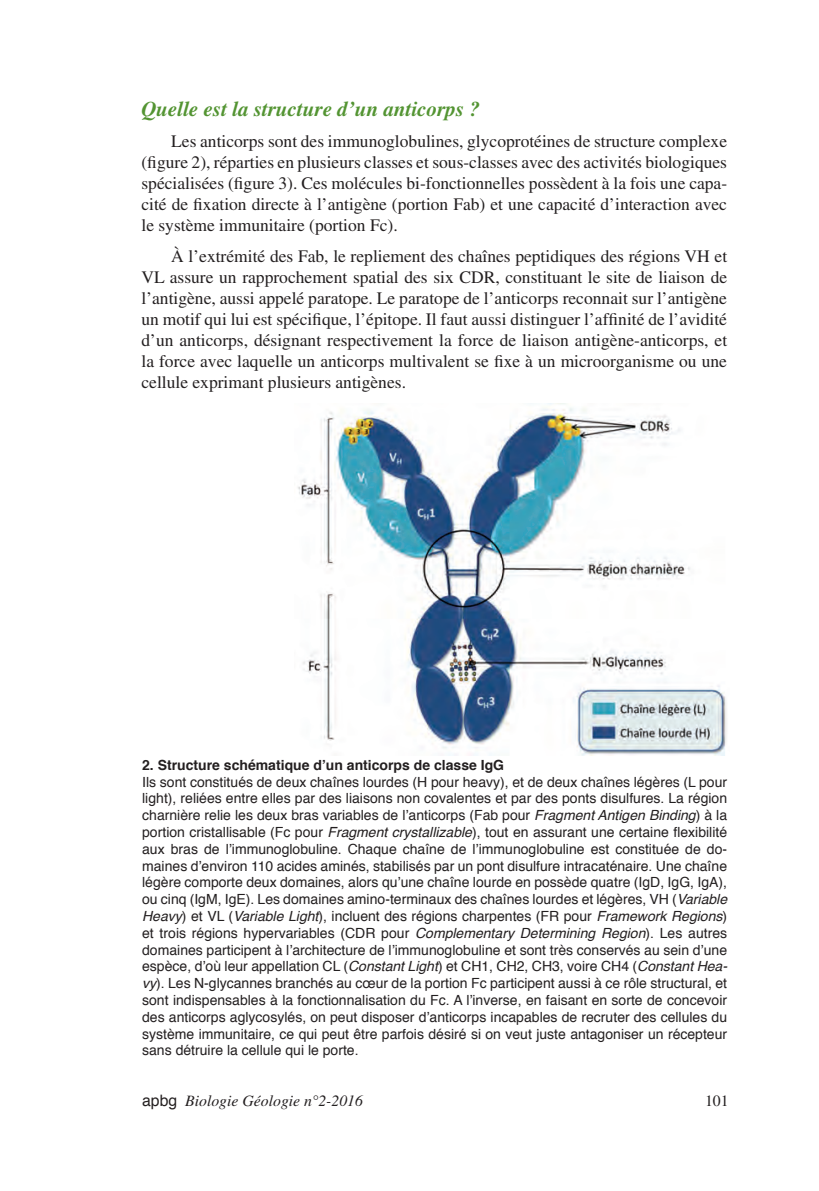
<style>
.page{position:relative;width:819px;height:1191px;background:#fff}
.page>*{position:absolute;margin:0;border:0;box-sizing:border-box;transform-origin:0 0}
.t1{font:italic 700 21px "Times";color:#539432}
.t2{font:17.5px/21px "Times";color:#231f20;text-align:justify}
.t3{font:italic 15.75px "Times";color:#231f20}
.t4{font:15.75px "Times";color:#231f20}
.t5{font:14px/16.8px "Helvetica";color:#231f20;text-align:justify}
.t6{font:700 14px "Helvetica";color:#231f20}
.s1{font-style:italic}
.s2{font-family:"Helvetica";font-style:normal}
</style>
<div class="page">
<img style="left:298px;top:404px;width:429px;height:351px">
<h1 class="t1" style="left:141px;top:96px;width:340px">Quelle est la structure d’un anticorps ?</h1>
<p class="t2" style="left:141px;top:130px;width:587px;text-indent:30px">Les anticorps sont des immunoglobulines, glycoprotéines de structure complexe (figure 2), réparties en plusieurs classes et sous-classes avec des activités biologiques spécialisées (figure 3). Ces molécules bi-fonctionnelles possèdent à la fois une capa&shy;cité de fixation directe à l’antigène (portion Fab) et une capacité d’interaction avec le système immunitaire (portion Fc).</p>
<p class="t2" style="left:141px;top:246px;width:587px;text-indent:30px">À l’extrémité des Fab, le repliement des chaînes peptidiques des régions VH et VL assure un rapprochement spatial des six CDR, constituant le site de liaison de l’antigène, aussi appelé paratope. Le paratope de l’anticorps reconnait sur l’antigène un motif qui lui est spécifique, l’épitope. Il faut aussi distinguer l’affinité de l’avidité d’un anticorps, désignant respectivement la force de liaison antigène-anticorps, et la force avec laquelle un anticorps multivalent se fixe à un microorganisme ou une cellule exprimant plusieurs antigènes.</p>
<p class="t6" style="left:142px;top:753px;width:363px">2. Structure schématique d’un anticorps de classe IgG</p>
<p class="t5" style="left:142px;top:773px;width:586px">Ils sont constitués de deux chaînes lourdes (H pour heavy), et de deux chaînes légères (L pour light), reliées entre elles par des liaisons non covalentes et par des ponts disulfures. La région charnière relie les deux bras variables de l’anticorps (Fab pour <span class="s1">Fragment Antigen Binding</span>) à la portion cristallisable (Fc pour <span class="s1">Fragment crystallizable</span>), tout en assurant une certaine flexibilité aux bras de l’immunoglobuline. Chaque chaîne de l’immunoglobuline est constituée de do&shy;maines d’environ 110 acides aminés, stabilisés par un pont disulfure intracaténaire. Une chaîne légère comporte deux domaines, alors qu’une chaîne lourde en possède quatre (IgD, IgG, IgA), ou cinq (IgM, IgE). Les domaines amino-terminaux des chaînes lourdes et légères, VH (<span class="s1">Variable Heavy</span>) et VL (<span class="s1">Variable Light</span>), incluent des régions charpentes (FR pour <span class="s1">Framework Regions</span>) et trois régions hypervariables (CDR pour <span class="s1">Complementary Determining Region</span>). Les autres domaines participent à l’architecture de l’immunoglobuline et sont très conservés au sein d’une espèce, d’où leur appellation CL (<span class="s1">Constant Light</span>) et CH1, CH2, CH3, voire CH4 (<span class="s1">Constant Hea&shy;vy</span>). Les N-glycannes branchés au cœur de la portion Fc participent aussi à ce rôle structural, et sont indispensables à la fonctionnalisation du Fc. A l’inverse, en faisant en sorte de concevoir des anticorps aglycosylés, on peut disposer d’anticorps incapables de recruter des cellules du système immunitaire, ce qui peut être parfois désiré si on veut juste antagoniser un récepteur sans détruire la cellule qui le porte.</p>
<p class="t3" style="left:142px;top:1092px;width:222px"><span class="s2">apbg</span> Biologie Géologie n°2-2016</p>
<p class="t4" style="left:705px;top:1091px;width:25px">101</p>
</div>
